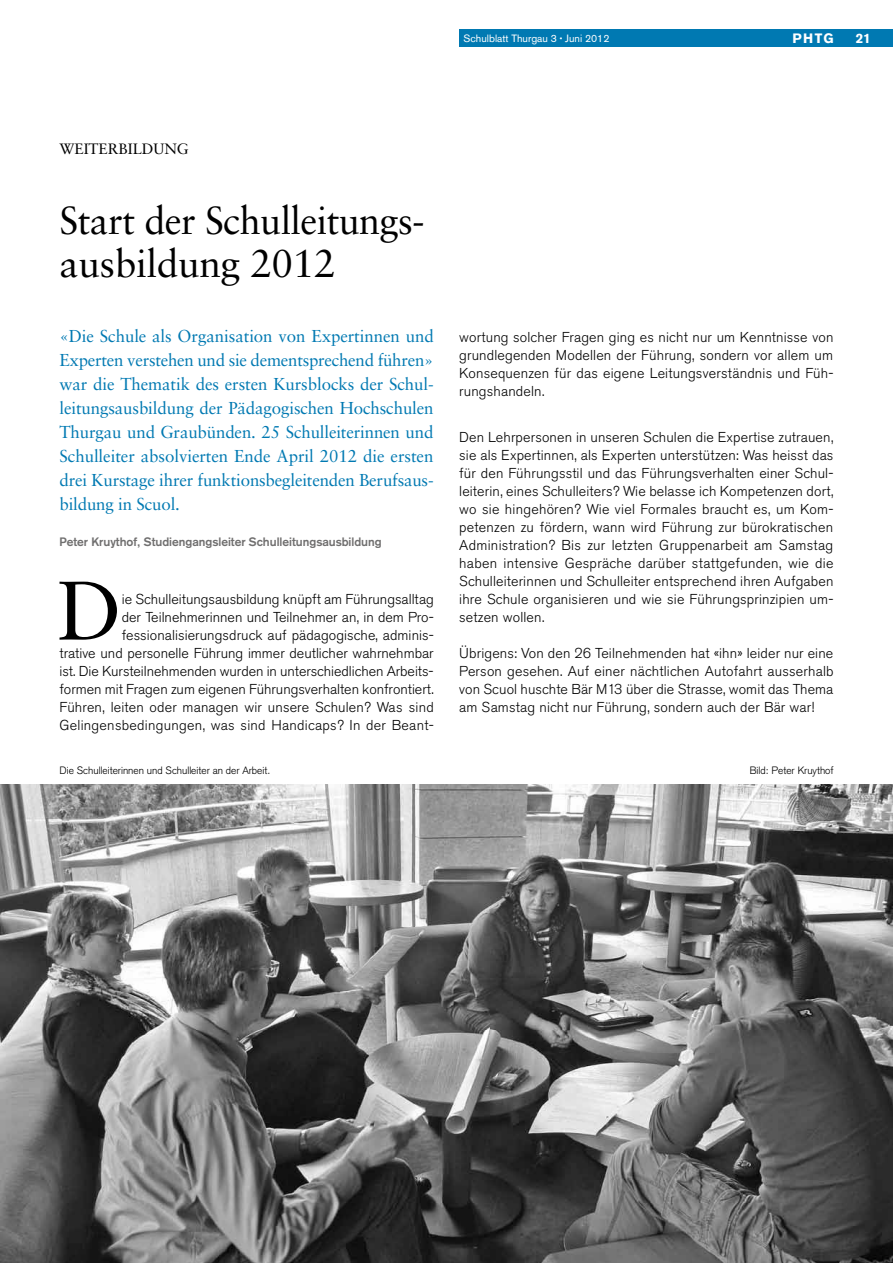
<style>
.page{position:relative;width:893px;height:1263px;background:#fff}
.page>*{position:absolute;margin:0;border:0;box-sizing:border-box;transform-origin:0 0}
.t1{font:83.1px "Sabon";color:#000}
.t2{font:39px/43.5px "Sabon";letter-spacing:-.015em;color:#000}
.t3{font:17.25px/24px "Sabon";letter-spacing:-.01em;color:#0079b2;text-align:justify}
.t4{font:15px "Sabon";color:#000}
.t5{font:300 14.25px/18px "Akzidenz Grotesk BQ";color:#000;text-align:justify}
.t6{font:700 13.5px "Akzidenz Grotesk BQ";letter-spacing:.09em;color:#fff}
.t7{font:700 12px "Akzidenz Grotesk";color:#706f6f}
.t8{font:300 10.5px "Akzidenz Grotesk";color:#000}
.t9{font:10.5px "Akzidenz Grotesk BQ";color:#fff}
.s1{font-size:7.5px}
</style>
<div class="page">
<div style="left:459px;top:30px;width:434px;height:17px;background:#0079b2"></div>
<img style="left:0;top:784px;width:893px;height:479px">
<p class="t9" style="left:463px;top:32px;width:147px">Schulblatt Thurgau 3 <span class="s1">•</span> Juni 2012</p>
<p class="t6" style="left:792px;top:31px;width:42px">PHTG</p>
<p class="t6" style="left:856px;top:31px;width:17px">21</p>
<p class="t4" style="left:60px;top:140px;width:25px">Weite</p>
<p class="t4" style="left:108px;top:140px;width:22px">rbildung</p>
<h2 class="t2" style="left:60px;top:198px;width:367px">Start der Schulleitungs&shy;ausbildung 2012</h2>
<p class="t3" style="left:60px;top:323px;width:376px">«Die Schule als Organisation von Expertinnen und Experten verstehen und sie dementsprechend führen» war die Thematik des ersten Kursblocks der Schul&shy;leitungsausbildung der Pädagogischen Hochschulen Thurgau und Graubünden. 25 Schulleiterinnen und Schulleiter absolvierten Ende April 2012 die ersten drei Kurstage ihrer funktionsbegleitenden Berufsaus&shy;bildung in Scuol.</p>
<p class="t7" style="left:60px;top:534px;width:324px">Peter Kruythof, Studiengangsleiter Schulleitungsausbildung</p>
<h1 class="t1" style="left:57px;top:561px;width:66px">D</h1>
<p class="t5" style="left:60px;top:590px;width:376px;text-align:right">ie Schulleitungsausbildung knüpft am Führungsalltag<br>der Teilnehmerinnen und Teilnehmer an, in dem Pro&shy;fessionalisierungsdruck auf pädagogische, adminis-<br>trative und personelle Führung immer deutlicher wahrnehmbar ist. Die Kursteilnehmenden wurden in unterschiedlichen Arbeits&shy;formen mit Fragen zum eigenen Führungsverhalten konfrontiert.<br>Führen, leiten oder managen wir unsere Schulen? Was sind Gelingensbedingungen, was sind Handicaps? In der Beant-</p>
<p class="t5" style="left:459px;top:328px;width:376px">wortung solcher Fragen ging es nicht nur um Kenntnisse von grundlegenden Modellen der Führung, sondern vor allem um Konsequenzen für das eigene Leitungsverständnis und Füh&shy;rungshandeln.</p>
<p class="t5" style="left:459px;top:428px;width:376px">Den Lehrpersonen in unseren Schulen die Expertise zutrauen, sie als Expertinnen, als Experten unterstützen: Was heisst das für den Führungsstil und das Führungsverhalten einer Schul&shy;leiterin, eines Schulleiters? Wie belasse ich Kompetenzen dort, wo sie hingehören? Wie viel Formales braucht es, um Kom&shy;petenzen zu fördern, wann wird Führung zur bürokratischen Administration? Bis zur letzten Gruppenarbeit am Samstag haben intensive Gespräche darüber stattgefunden, wie die Schulleiterinnen und Schulleiter entsprechend ihren Aufgaben ihre Schule organisieren und wie sie Führungsprinzipien um&shy;setzen wollen.</p>
<p class="t5" style="left:459px;top:644px;width:376px">Übrigens: Von den 26 Teilnehmenden hat «ihn» leider nur eine Person gesehen. Auf einer nächtlichen Autofahrt ausserhalb von Scuol huschte Bär M13 über die Strasse, womit das Thema am Samstag nicht nur Führung, sondern auch der Bär war!</p>
<p class="t8" style="left:60px;top:764px;width:212px">Die Schulleiterinnen und Schulleiter an der Arbeit.</p>
<p class="t8" style="left:750px;top:764px;width:85px">Bild: Peter Kruythof</p>
</div>
